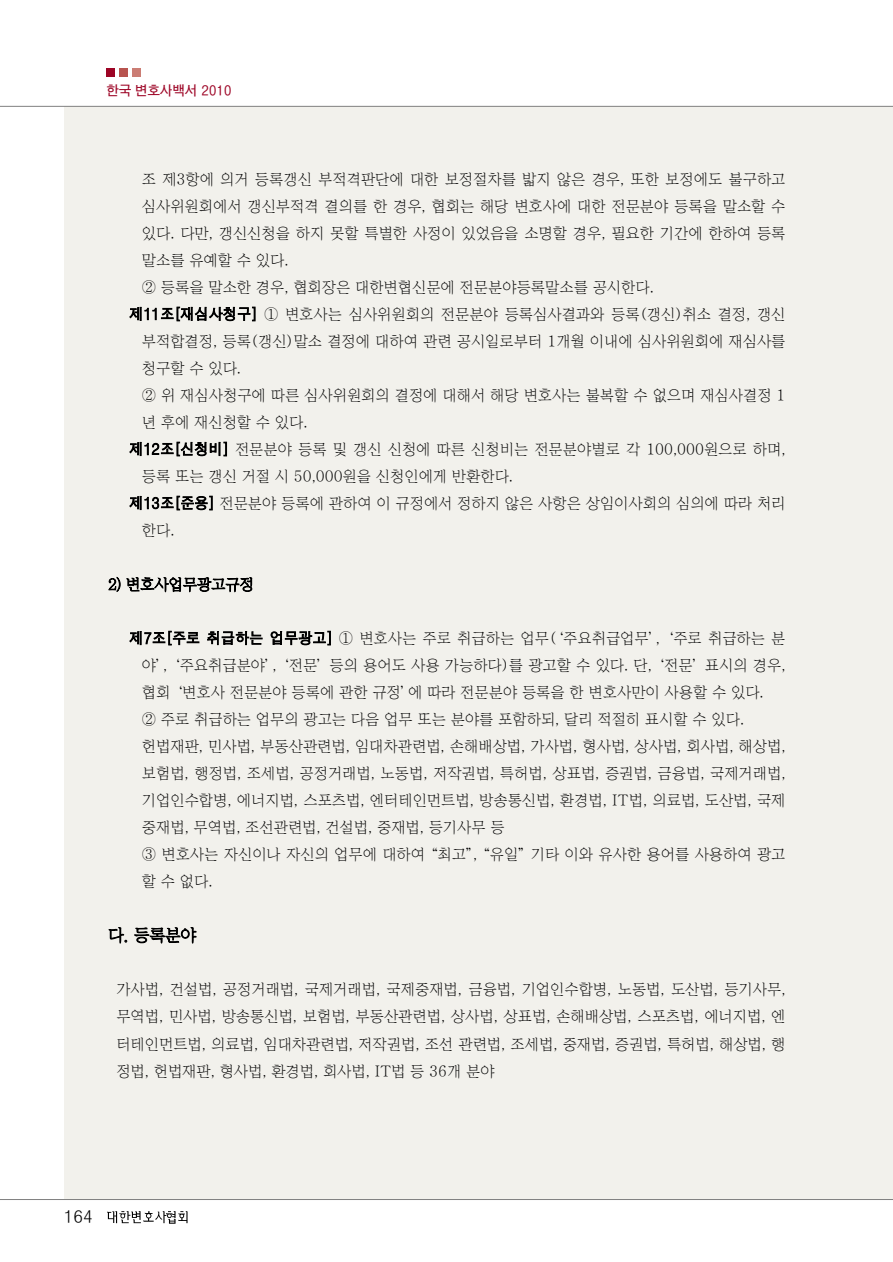
<style>
.page{position:relative;width:893px;height:1262px;background:#fff}
.page>*{position:absolute;margin:0;border:0;box-sizing:border-box;transform-origin:0 0}
.t1{font:16.5px "Y Sin";color:#000;scale:.95 1}
.t2{font:500 16.5px "HY Go Thic";color:#000}
.t3{font:15px/27px "Y Sin";color:#000;scale:.95 1}
.t4{font:700 13.5px "HY Go Thic";letter-spacing:-.03em;color:#9d0425;scale:.95 1}
.s1{font-family:"HY Sin Myeong Jo";font-weight:500}
.s2{font-family:"HY Go Thic";font-weight:500}
</style>
<div class="page">
<div style="left:64px;top:106px;width:828px;height:1093px;background:#f2f1ec"></div>
<img style="left:107px;top:1211px;width:81px;height:13px">
<div style="left:106px;top:68px;width:9px;height:9px;background:#9d0425"></div>
<div style="left:119px;top:68px;width:9px;height:9px;background:#b8544f"></div>
<div style="left:132px;top:68px;width:8px;height:9px;background:#cb7d74"></div>
<hr style="left:0;top:106px;width:892px;height:1px;background:#808080">
<hr style="left:0;top:1199px;width:892px;height:1px;background:#808080">
<p class="t4" style="left:106px;top:84px;width:134px">한국 변호사백서 2010</p>
<p class="t3" style="left:142px;top:167px;width:679px">조 제<span class="s1">3</span>항에 의거 등록갱신 부적격판단에 대한 보정절차를 밟지 않은 경우<span class="s1">,</span> 또한 보정에도 불구하고</p>
<p class="t3" style="left:142px;top:194px;width:679px">심사위원회에서 갱신부적격 결의를 한 경우<span class="s1">,</span> 협회는 해당 변호사에 대한 전문분야 등록을 말소할 수</p>
<p class="t3" style="left:142px;top:221px;width:679px">있다<span class="s1">.</span> 다만<span class="s1">,</span> 갱신신청을 하지 못할 특별한 사정이 있었음을 소명할 경우<span class="s1">,</span> 필요한 기간에 한하여 등록</p>
<p class="t3" style="left:142px;top:248px;width:156px">말소를 유예할 수 있다<span class="s1">.</span></p>
<p class="t3" style="left:142px;top:275px;width:540px"><span class="s1">②</span> 등록을 말소한 경우<span class="s1">,</span> 협회장은 대한변협신문에 전문분야등록말소를 공시한다<span class="s1">.</span></p>
<p class="t3" style="left:129px;top:302px;width:692px"><span class="s2">제11조[재심사청구]</span> <span class="s1">①</span> 변호사는 심사위원회의 전문분야 등록심사결과와 등록<span class="s1">(</span>갱신<span class="s1">)</span>취소 결정<span class="s1">,</span> 갱신</p>
<p class="t3" style="left:142px;top:329px;width:679px">부적합결정<span class="s1">,</span> 등록<span class="s1">(</span>갱신<span class="s1">)</span>말소 결정에 대하여 관련 공시일로부터 <span class="s1">1</span>개월 이내에 심사위원회에 재심사를</p>
<p class="t3" style="left:142px;top:356px;width:106px">청구할 수 있다<span class="s1">.</span></p>
<p class="t3" style="left:142px;top:383px;width:679px"><span class="s1">②</span> 위 재심사청구에 따른 심사위원회의 결정에 대해서 해당 변호사는 불복할 수 없으며 재심사결정 <span class="s1">1</span></p>
<p class="t3" style="left:142px;top:410px;width:176px">년 후에 재신청할 수 있다<span class="s1">.</span></p>
<p class="t3" style="left:129px;top:437px;width:692px"><span class="s2">제12조[신청비]</span> 전문분야 등록 및 갱신 신청에 따른 신청비는 전문분야별로 각 <span class="s1">100,000</span>원으로 하며<span class="s1">,</span></p>
<p class="t3" style="left:142px;top:464px;width:392px">등록 또는 갱신 거절 시 <span class="s1">50,000</span>원을 신청인에게 반환한다<span class="s1">.</span></p>
<p class="t3" style="left:129px;top:491px;width:692px"><span class="s2">제13조[준용]</span> 전문분야 등록에 관하여 이 규정에서 정하지 않은 사항은 상임이사회의 심의에 따라 처리</p>
<p class="t3" style="left:142px;top:518px;width:36px">한다<span class="s1">.</span></p>
<p class="t3" style="left:108px;top:572px;width:155px">2) 변호사업무광고규정</p>
<p class="t3" style="left:142px;top:626px;width:679px;text-indent:-13px"><span class="s2">제7조[주로 취급하는 업무광고]</span> <span class="s1">①</span> 변호사는 주로 취급하는 업무<span class="s1">(</span>‘주요취급업무’<span class="s1">,</span> ‘주로 취급하는 분 야’<span class="s1">,</span> ‘주요취급분야’<span class="s1">,</span> ‘전문’등의 용어도 사용 가능하다<span class="s1">)</span>를 광고할 수 있다<span class="s1">.</span> 단<span class="s1">,</span> ‘전문’표시의 경우<span class="s1">, </span>협회‘변호사 전문분야 등록에 관한 규정’에 따라 전문분야 등록을 한 변호사만이 사용할 수 있다<span class="s1">.<br>②</span> 주로 취급하는 업무의 광고는 다음 업무 또는 분야를 포함하되<span class="s1">,</span> 달리 적절히 표시할 수 있다<span class="s1">. </span>헌법재판<span class="s1">,</span> 민사법<span class="s1">,</span> 부동산관련법<span class="s1">,</span> 임대차관련법<span class="s1">,</span> 손해배상법<span class="s1">,</span> 가사법<span class="s1">,</span> 형사법<span class="s1">,</span> 상사법<span class="s1">,</span> 회사법<span class="s1">,</span> 해상법<span class="s1">, </span>보험법<span class="s1">,</span> 행정법<span class="s1">,</span> 조세법<span class="s1">,</span> 공정거래법<span class="s1">,</span> 노동법<span class="s1">,</span> 저작권법<span class="s1">,</span> 특허법<span class="s1">,</span> 상표법<span class="s1">,</span> 증권법<span class="s1">,</span> 금융법<span class="s1">,</span> 국제거래법<span class="s1">, </span>기업인수합병<span class="s1">,</span> 에너지법<span class="s1">,</span> 스포츠법<span class="s1">,</span> 엔터테인먼트법<span class="s1">,</span> 방송통신법<span class="s1">,</span> 환경법<span class="s1">, IT</span>법<span class="s1">,</span> 의료법<span class="s1">,</span> 도산법<span class="s1">,</span> 국제 중재법<span class="s1">,</span> 무역법<span class="s1">,</span> 조선관련법<span class="s1">,</span> 건설법<span class="s1">,</span> 중재법<span class="s1">,</span> 등기사무 등<br><span class="s1">③</span> 변호사는 자신이나 자신의 업무에 대하여“최고”<span class="s1">,</span> “유일”기타 이와 유사한 용어를 사용하여 광고 할 수 없다<span class="s1">.</span></p>
<p class="t1" style="left:108px;top:927px;width:94px">다. 등록분야</p>
<p class="t3" style="left:116px;top:977px;width:706px;text-align:justify">가사법<span class="s1">,</span> 건설법<span class="s1">,</span> 공정거래법<span class="s1">,</span> 국제거래법<span class="s1">,</span> 국제중재법<span class="s1">,</span> 금융법<span class="s1">,</span> 기업인수합병<span class="s1">,</span> 노동법<span class="s1">,</span> 도산법<span class="s1">,</span> 등기사무<span class="s1">, </span>무역법<span class="s1">,</span> 민사법<span class="s1">,</span> 방송통신법<span class="s1">,</span> 보험법<span class="s1">,</span> 부동산관련법<span class="s1">,</span> 상사법<span class="s1">,</span> 상표법<span class="s1">,</span> 손해배상법<span class="s1">,</span> 스포츠법<span class="s1">,</span> 에너지법<span class="s1">,</span> 엔 터테인먼트법<span class="s1">,</span> 의료법<span class="s1">,</span> 임대차관련법<span class="s1">,</span> 저작권법<span class="s1">,</span> 조선 관련법<span class="s1">,</span> 조세법<span class="s1">,</span> 중재법<span class="s1">,</span> 증권법<span class="s1">,</span> 특허법<span class="s1">,</span> 해상법<span class="s1">,</span> 행 정법<span class="s1">,</span> 헌법재판<span class="s1">,</span> 형사법<span class="s1">,</span> 환경법<span class="s1">,</span> 회사법<span class="s1">, IT</span>법 등 <span class="s1">36</span>개 분야</p>
<p class="t2" style="left:64px;top:1209px;width:30px">164</p>
</div>
